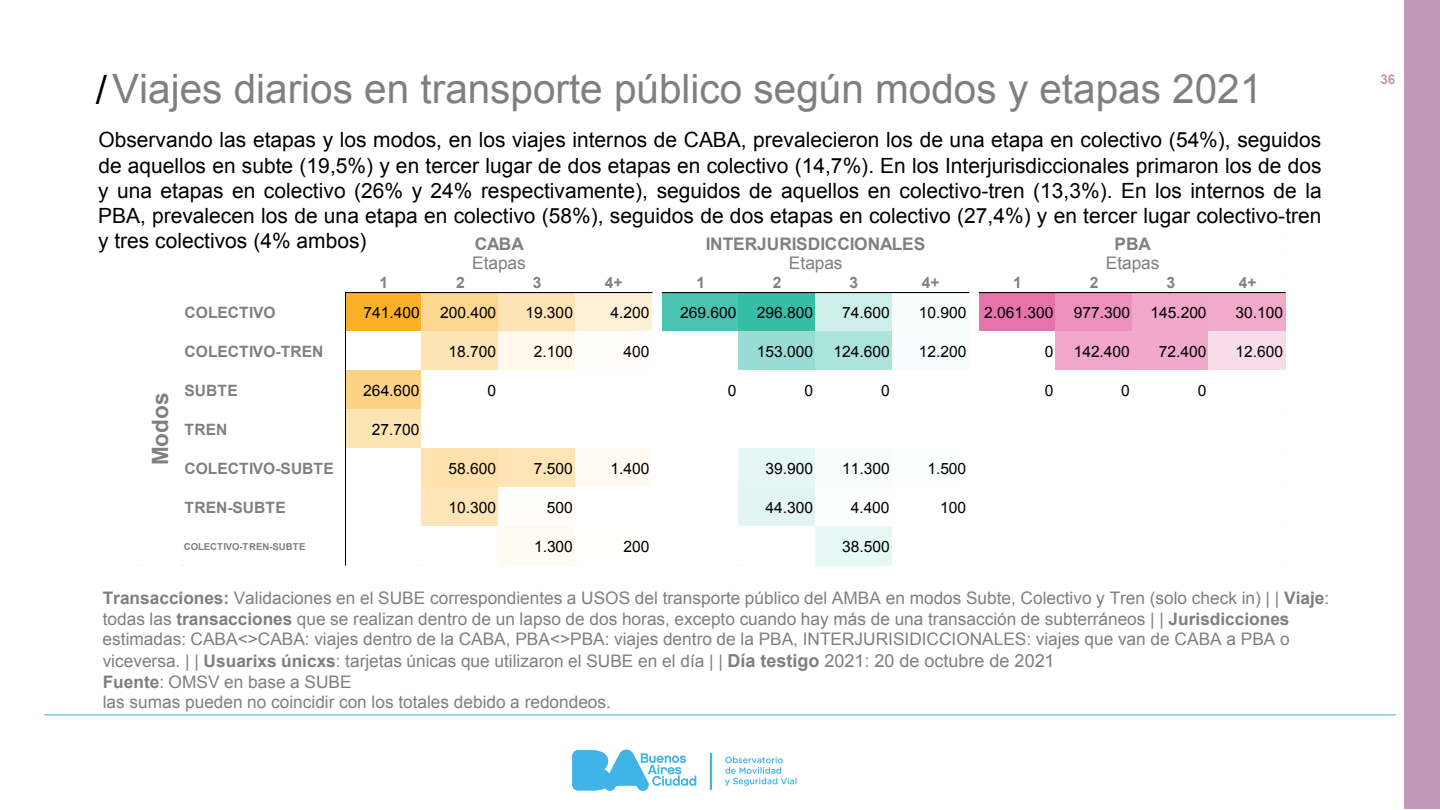
<style>
.page{position:relative;width:1440px;height:810px;background:#fff}
.page>*{position:absolute;margin:0;border:0;box-sizing:border-box;transform-origin:0 0}
.t1{font:40.5px "Arial";color:#7f7f7f}
.t2{font:700 22.5px "Arial";letter-spacing:.005em;color:#808080}
.t3{font:21px/25.2px "Arial";color:#000;text-align:justify}
.t4{font:17.33px "Arial";color:#7f7f7f}
.t5{font:700 17.33px "Arial";color:#808080}
.t6{font:17.33px "Arial";letter-spacing:-.005em;color:#808080}
.t7{font:17.25px/20.7px "Arial";color:#7f7f7f}
.t8{font:15.6px "Arial";color:#000}
.t9{font:700 15.6px "Arial";color:#808080}
.t10{font:700 13.5px "Arial";color:#c399ba}
.t11{font:700 9.52px "Arial";color:#808080}
.s1{color:#000}
.s2{font-weight:700}
.s3{font-weight:700;font-size:18px}
.s4{font-size:18px}
</style>
<div class="page">
<hr style="left:44px;top:715px;width:1352px;height:1px;background:#43b2dd">
<svg style="left:725px;top:757px;width:72px;height:29px"></svg>
<svg style="left:710px;top:753px;width:2px;height:37px"></svg>
<svg style="left:572px;top:750px;width:124px;height:41px"></svg>
<div style="left:1404px;top:0;width:36px;height:809px;background:#c399ba"></div>
<div style="left:345px;top:292px;width:77px;height:40px;background:#fcb025"></div>
<div style="left:422px;top:292px;width:77px;height:40px;background:#fed790"></div>
<div style="left:498px;top:292px;width:78px;height:40px;background:#fee4b4"></div>
<div style="left:575px;top:292px;width:77px;height:40px;background:#fff0d7"></div>
<div style="left:662px;top:292px;width:77px;height:40px;background:#4ac3b0"></div>
<div style="left:739px;top:292px;width:77px;height:40px;background:#37bca8"></div>
<div style="left:815px;top:292px;width:77px;height:40px;background:#cdefea"></div>
<div style="left:892px;top:292px;width:77px;height:40px;background:#f8fdfc"></div>
<div style="left:979px;top:292px;width:77px;height:40px;background:#e673a9"></div>
<div style="left:1056px;top:292px;width:77px;height:40px;background:#ec91bc"></div>
<div style="left:1132px;top:292px;width:77px;height:40px;background:#f0a7ca"></div>
<div style="left:1209px;top:292px;width:77px;height:40px;background:#f0aacb"></div>
<div style="left:141px;top:331px;width:281px;height:40px;background:#fff"></div>
<div style="left:422px;top:331px;width:77px;height:40px;background:#fee4b4"></div>
<div style="left:498px;top:331px;width:78px;height:40px;background:#fff8eb"></div>
<div style="left:575px;top:331px;width:77px;height:40px;background:#fffefc"></div>
<div style="left:652px;top:331px;width:87px;height:40px;background:#fff"></div>
<div style="left:739px;top:331px;width:77px;height:40px;background:#98ddd3"></div>
<div style="left:815px;top:331px;width:77px;height:40px;background:#ace3db"></div>
<div style="left:892px;top:331px;width:77px;height:40px;background:#f7fdfc"></div>
<div style="left:979px;top:331px;width:77px;height:40px;background:#fff"></div>
<div style="left:1056px;top:331px;width:77px;height:40px;background:#f0a7ca"></div>
<div style="left:1132px;top:331px;width:77px;height:40px;background:#f0a9cb"></div>
<div style="left:1209px;top:331px;width:77px;height:40px;background:#f9dcea"></div>
<div style="left:345px;top:370px;width:77px;height:40px;background:#fed284"></div>
<div style="left:422px;top:370px;width:77px;height:40px;background:#fff"></div>
<div style="left:498px;top:370px;width:165px;height:40px;background:#fff"></div>
<div style="left:662px;top:370px;width:230px;height:40px;background:#fff"></div>
<div style="left:892px;top:370px;width:87px;height:40px;background:#fff"></div>
<div style="left:979px;top:370px;width:230px;height:40px;background:#fff"></div>
<div style="left:1209px;top:370px;width:77px;height:40px;background:#fff"></div>
<div style="left:345px;top:409px;width:77px;height:40px;background:#fee3b3"></div>
<div style="left:141px;top:448px;width:281px;height:40px;background:#fff"></div>
<div style="left:422px;top:448px;width:77px;height:40px;background:#fee1ac"></div>
<div style="left:498px;top:448px;width:78px;height:40px;background:#fee4b6"></div>
<div style="left:575px;top:448px;width:77px;height:40px;background:#fffaf2"></div>
<div style="left:739px;top:448px;width:77px;height:40px;background:#e5f6f4"></div>
<div style="left:815px;top:448px;width:77px;height:40px;background:#f8fdfc"></div>
<div style="left:422px;top:487px;width:77px;height:40px;background:#fee4b6"></div>
<div style="left:498px;top:487px;width:78px;height:40px;background:#fffefb"></div>
<div style="left:575px;top:487px;width:164px;height:40px;background:#fff"></div>
<div style="left:739px;top:487px;width:77px;height:40px;background:#e2f5f3"></div>
<div style="left:815px;top:487px;width:77px;height:40px;background:#fdfffe"></div>
<div style="left:141px;top:526px;width:358px;height:40px;background:#fff"></div>
<div style="left:498px;top:526px;width:78px;height:40px;background:#fffbf3"></div>
<div style="left:575px;top:526px;width:77px;height:40px;background:#fffffe"></div>
<div style="left:652px;top:526px;width:164px;height:40px;background:#fff"></div>
<div style="left:815px;top:526px;width:77px;height:40px;background:#e6f7f4"></div>
<hr style="left:346px;top:292px;width:306px;height:1px;background:#000">
<hr style="left:662px;top:292px;width:307px;height:1px;background:#000">
<hr style="left:979px;top:292px;width:307px;height:1px;background:#000">
<hr style="left:345px;top:292px;width:1px;height:274px;background:#000">
<h1 class="t1" style="left:96px;top:62px;width:1168px"><span class="s1">/</span>Viajes diarios en transporte público según modos y etapas 2021</h1>
<p class="t10" style="left:1381px;top:71px;width:16px">36</p>
<p class="t3" style="left:98px;top:128px;width:1225px">Observando las etapas y los modos, en los viajes internos de CABA, prevalecieron los de una etapa en colectivo (54%), seguidos de aquellos en subte (19,5%) y en tercer lugar de dos etapas en colectivo (14,7%). En los Interjurisdiccionales primaron los de dos y una etapas en colectivo (26% y 24% respectivamente), seguidos de aquellos en colectivo-tren (13,3%). En los internos de la PBA, prevalecen los de una etapa en colectivo (58%), seguidos de dos etapas en colectivo (27,4%) y en tercer lugar colectivo-tren y tres colectivos (4% ambos)</p>
<p class="t5" style="left:475px;top:233px;width:51px">CABA</p>
<p class="t5" style="left:706px;top:233px;width:221px">INTERJURISDICCIONALES</p>
<p class="t5" style="left:1114px;top:233px;width:38px">PBA</p>
<p class="t6" style="left:472px;top:252px;width:55px">Etapas</p>
<p class="t6" style="left:789px;top:252px;width:55px">Etapas</p>
<p class="t6" style="left:1106px;top:252px;width:55px">Etapas</p>
<p class="t2" style="left:145px;top:465px;width:74px;rotate:-90deg">Modos</p>
<p class="t9" style="left:379px;top:273px;width:10px">1</p>
<p class="t9" style="left:456px;top:273px;width:10px">2</p>
<p class="t9" style="left:533px;top:273px;width:10px">3</p>
<p class="t9" style="left:605px;top:273px;width:19px">4+</p>
<p class="t9" style="left:696px;top:273px;width:10px">1</p>
<p class="t9" style="left:773px;top:273px;width:10px">2</p>
<p class="t9" style="left:850px;top:273px;width:10px">3</p>
<p class="t9" style="left:922px;top:273px;width:19px">4+</p>
<p class="t9" style="left:1013px;top:273px;width:10px">1</p>
<p class="t9" style="left:1090px;top:273px;width:10px">2</p>
<p class="t9" style="left:1166px;top:273px;width:10px">3</p>
<p class="t9" style="left:1239px;top:273px;width:19px">4+</p>
<p class="t9" style="left:185px;top:302px;width:92px">COLECTIVO</p>
<p class="t8" style="left:363px;top:302px;width:58px">741.400</p>
<p class="t8" style="left:440px;top:302px;width:58px">200.400</p>
<p class="t8" style="left:525px;top:302px;width:49px">19.300</p>
<p class="t8" style="left:611px;top:302px;width:40px">4.200</p>
<p class="t8" style="left:680px;top:302px;width:58px">269.600</p>
<p class="t8" style="left:757px;top:302px;width:58px">296.800</p>
<p class="t8" style="left:842px;top:302px;width:49px">74.600</p>
<p class="t8" style="left:919px;top:302px;width:136px">10.900 2.061.300</p>
<p class="t8" style="left:1074px;top:302px;width:58px">977.300</p>
<p class="t8" style="left:1150px;top:302px;width:58px">145.200</p>
<p class="t8" style="left:1236px;top:302px;width:49px">30.100</p>
<p class="t9" style="left:185px;top:341px;width:140px">COLECTIVO-TREN</p>
<p class="t8" style="left:449px;top:341px;width:49px">18.700</p>
<p class="t8" style="left:534px;top:341px;width:40px">2.100</p>
<p class="t8" style="left:624px;top:341px;width:27px">400</p>
<p class="t8" style="left:757px;top:341px;width:58px">153.000</p>
<p class="t8" style="left:833px;top:341px;width:58px">124.600</p>
<p class="t8" style="left:919px;top:341px;width:49px">12.200</p>
<p class="t8" style="left:1045px;top:341px;width:10px">0</p>
<p class="t8" style="left:1074px;top:341px;width:58px">142.400</p>
<p class="t8" style="left:1159px;top:341px;width:49px">72.400</p>
<p class="t8" style="left:1236px;top:341px;width:49px">12.600</p>
<p class="t9" style="left:185px;top:380px;width:55px">SUBTE</p>
<p class="t8" style="left:363px;top:380px;width:58px">264.600</p>
<p class="t8" style="left:488px;top:380px;width:10px">0</p>
<p class="t8" style="left:728px;top:380px;width:10px">0</p>
<p class="t8" style="left:804px;top:380px;width:10px">0</p>
<p class="t8" style="left:881px;top:380px;width:10px">0</p>
<p class="t8" style="left:1045px;top:380px;width:10px">0</p>
<p class="t8" style="left:1121px;top:380px;width:10px">0</p>
<p class="t8" style="left:1198px;top:380px;width:10px">0</p>
<p class="t9" style="left:185px;top:419px;width:44px">TREN</p>
<p class="t8" style="left:372px;top:419px;width:49px">27.700</p>
<p class="t9" style="left:185px;top:458px;width:151px">COLECTIVO-SUBTE</p>
<p class="t8" style="left:449px;top:458px;width:49px">58.600</p>
<p class="t8" style="left:534px;top:458px;width:40px">7.500</p>
<p class="t8" style="left:610px;top:458px;width:40px">1.400</p>
<p class="t8" style="left:765px;top:458px;width:49px">39.900</p>
<p class="t8" style="left:842px;top:458px;width:49px">11.300</p>
<p class="t8" style="left:927px;top:458px;width:40px">1.500</p>
<p class="t9" style="left:185px;top:497px;width:103px">TREN-SUBTE</p>
<p class="t8" style="left:449px;top:497px;width:49px">10.300</p>
<p class="t8" style="left:547px;top:497px;width:27px">500</p>
<p class="t8" style="left:765px;top:497px;width:49px">44.300</p>
<p class="t8" style="left:851px;top:497px;width:40px">4.400</p>
<p class="t8" style="left:940px;top:497px;width:27px">100</p>
<p class="t11" style="left:184px;top:540px;width:123px">COLECTIVO-TREN-SUBTE</p>
<p class="t8" style="left:534px;top:536px;width:40px">1.300</p>
<p class="t8" style="left:624px;top:536px;width:27px">200</p>
<p class="t8" style="left:842px;top:536px;width:49px">38.500</p>
<p class="t7" style="left:103px;top:588px;width:1228px"><span class="s2">Transacciones:</span> Validaciones en el SUBE correspondientes a USOS del transporte público del AMBA en modos Subte, Colectivo y Tren (solo check in) | | <span class="s2">Viaje</span>: todas las <span class="s2">transacciones</span> que se realizan dentro de un lapso de dos horas, excepto cuando hay más de una transacción de subterráneos | | <span class="s2">Jurisdicciones </span>estimadas: CABA&lt;&gt;CABA: viajes dentro de la CABA, PBA&lt;&gt;PBA: viajes dentro de la PBA, INTERJURISIDICCIONALES: viajes que van de CABA a PBA o</p>
<p class="t4" style="left:103px;top:649px;width:953px">viceversa. | | <span class="s2">Usuarixs únicxs</span>: tarjetas únicas que utilizaron el SUBE en el día | | <span class="s3">Día testigo</span> <span class="s4">2021: 20 de octubre de 2021</span></p>
<p class="t7" style="left:103px;top:671px;width:510px"><span class="s2">Fuente</span>: OMSV en base a SUBE<br>las sumas pueden no coincidir con los totales debido a redondeos.</p>
</div>
